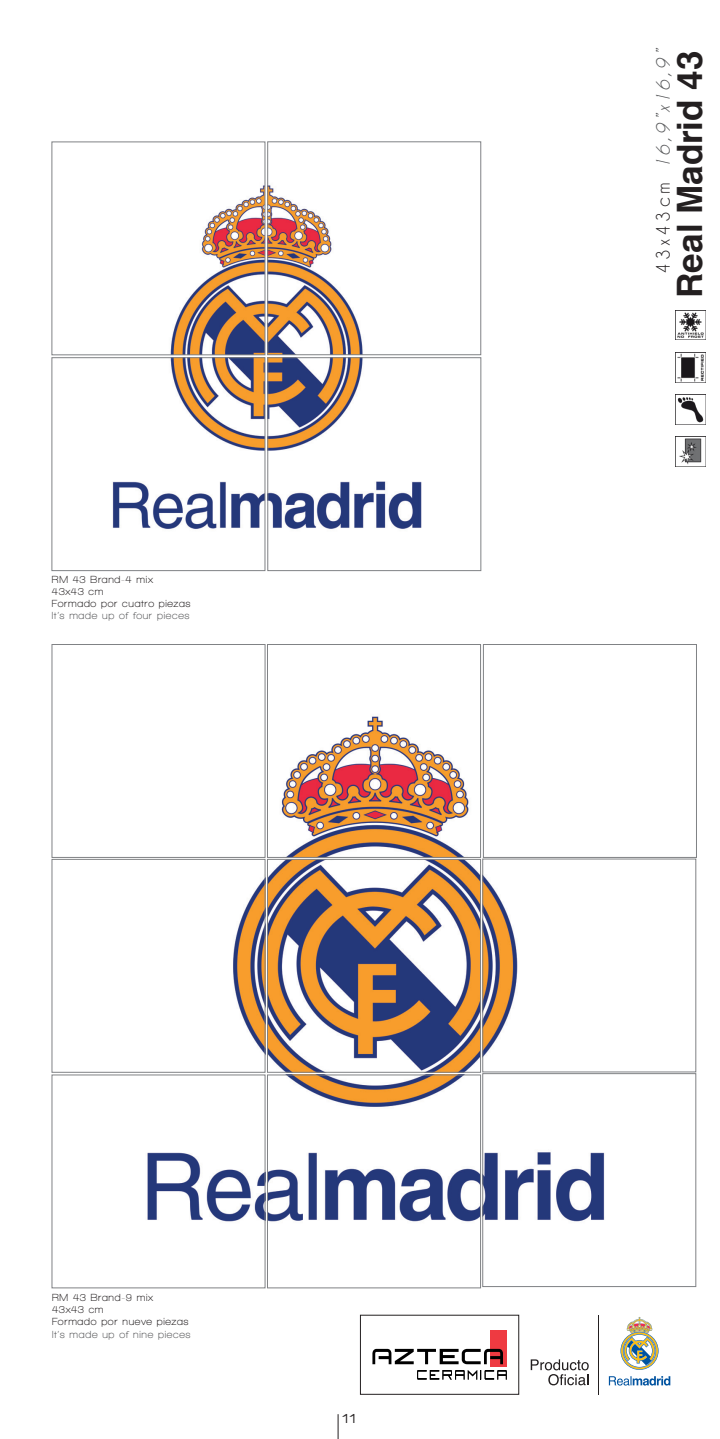
<style>
.page{position:relative;width:720px;height:1439px;background:#fff}
.page>*{position:absolute;margin:0;border:0;box-sizing:border-box;transform-origin:0 0}
.t1{font:700 35px "Helvetica";letter-spacing:-.005em;color:#231f20}
._12-FORMATO_bajo_tít{font:italic 17.5px "Caviar Dreams";color:#57585a}
._13-TEXTOS_INFORMACI{font:900 14px "Walkway Expand";color:#231f20;scale:.85 1}
._3_3-DESPIECES_PAGIN{font:700 10.5px "Walkway";letter-spacing:.065em;color:#231f20}
._3_3-DESPIECES_PAGIN-2{font:700 10.5px "Walkway";letter-spacing:.065em;color:#57585a}
.s1{font-style:normal;color:#231f20}
</style>
<div class="page">
<hr style="left:598px;top:1315px;width:1px;height:79px;background:#231f20">
<svg style="left:608px;top:1317px;width:62px;height:68px"></svg>
<svg style="left:530px;top:1359px;width:58px;height:26px"></svg>
<div style="left:490px;top:1330px;width:16px;height:36px;background:#ee3a41"></div>
<svg style="left:372px;top:1348px;width:131px;height:16px"></svg>
<svg style="left:417px;top:1370px;width:89px;height:9px"></svg>
<div style="left:360px;top:1314px;width:159px;height:80px;border:1px solid #231f20"></div>
<img style="left:112px;top:359px;width:151px;height:170px">
<div style="left:52px;top:357px;width:213px;height:214px;border:1px solid #808285"></div>
<img style="left:170px;top:186px;width:93px;height:167px">
<div style="left:52px;top:142px;width:213px;height:213px;border:1px solid #808285"></div>
<img style="left:269px;top:359px;width:153px;height:170px">
<div style="left:267px;top:357px;width:214px;height:214px;border:1px solid #808285"></div>
<img style="left:269px;top:185px;width:94px;height:168px">
<div style="left:267px;top:142px;width:214px;height:213px;border:1px solid #808285"></div>
<img style="left:147px;top:1152px;width:116px;height:70px">
<div style="left:52px;top:1074px;width:213px;height:214px;border:1px solid #808285"></div>
<img style="left:269px;top:1076px;width:209px;height:146px">
<div style="left:267px;top:1074px;width:213px;height:214px;border:1px solid #808285"></div>
<img style="left:482px;top:1072px;width:213px;height:150px">
<div style="left:482px;top:1073px;width:213px;height:213px;border:1px solid #808285"></div>
<img style="left:233px;top:880px;width:30px;height:172px">
<div style="left:52px;top:859px;width:213px;height:213px;border:1px solid #808285"></div>
<img style="left:269px;top:861px;width:209px;height:209px">
<div style="left:267px;top:859px;width:213px;height:213px;border:1px solid #808285"></div>
<div style="left:482px;top:859px;width:213px;height:213px;border:1px solid #808285"></div>
<img style="left:281px;top:716px;width:188px;height:139px">
<div style="left:267px;top:644px;width:213px;height:213px;border:1px solid #808285"></div>
<div style="left:483px;top:644px;width:213px;height:213px;border:1px solid #808285"></div>
<svg style="left:337px;top:1414px;width:1px;height:25px"></svg>
<img style="left:675px;top:394px;width:30px;height:30px">
<img style="left:675px;top:352px;width:30px;height:30px">
<img style="left:675px;top:437px;width:27px;height:29px">
<img style="left:675px;top:310px;width:30px;height:30px">
<p class="_3_3-DESPIECES_PAGIN" style="left:52px;top:573px;width:103px">RM 43 Brand-4 mix</p>
<p class="_3_3-DESPIECES_PAGIN" style="left:52px;top:585px;width:53px">43x43 cm</p>
<p class="_3_3-DESPIECES_PAGIN" style="left:52px;top:598px;width:140px">Formado por cuatro piezas</p>
<p class="_3_3-DESPIECES_PAGIN-2" style="left:52px;top:610px;width:139px">It’s made up of four pieces</p>
<p class="_3_3-DESPIECES_PAGIN" style="left:52px;top:1291px;width:102px">RM 43 Brand-9 mix</p>
<p class="_3_3-DESPIECES_PAGIN" style="left:52px;top:1304px;width:53px">43x43 cm</p>
<p class="_3_3-DESPIECES_PAGIN" style="left:52px;top:1316px;width:138px">Formado por nueve piezas</p>
<p class="_3_3-DESPIECES_PAGIN-2" style="left:52px;top:1328px;width:140px">It’s made up of nine pieces</p>
<p class="_13-TEXTOS_INFORMACI" style="left:341px;top:1411px;width:18px">11</p>
<p class="_12-FORMATO_bajo_tít" style="left:652px;top:273px;width:229px;rotate:-90deg"><span class="s1">4 3x4 3 c m</span> 16,9”x16,9”</p>
<p class="t1" style="left:661px;top:298px;width:249px;rotate:-90deg">Real Madrid 43</p>
</div>
